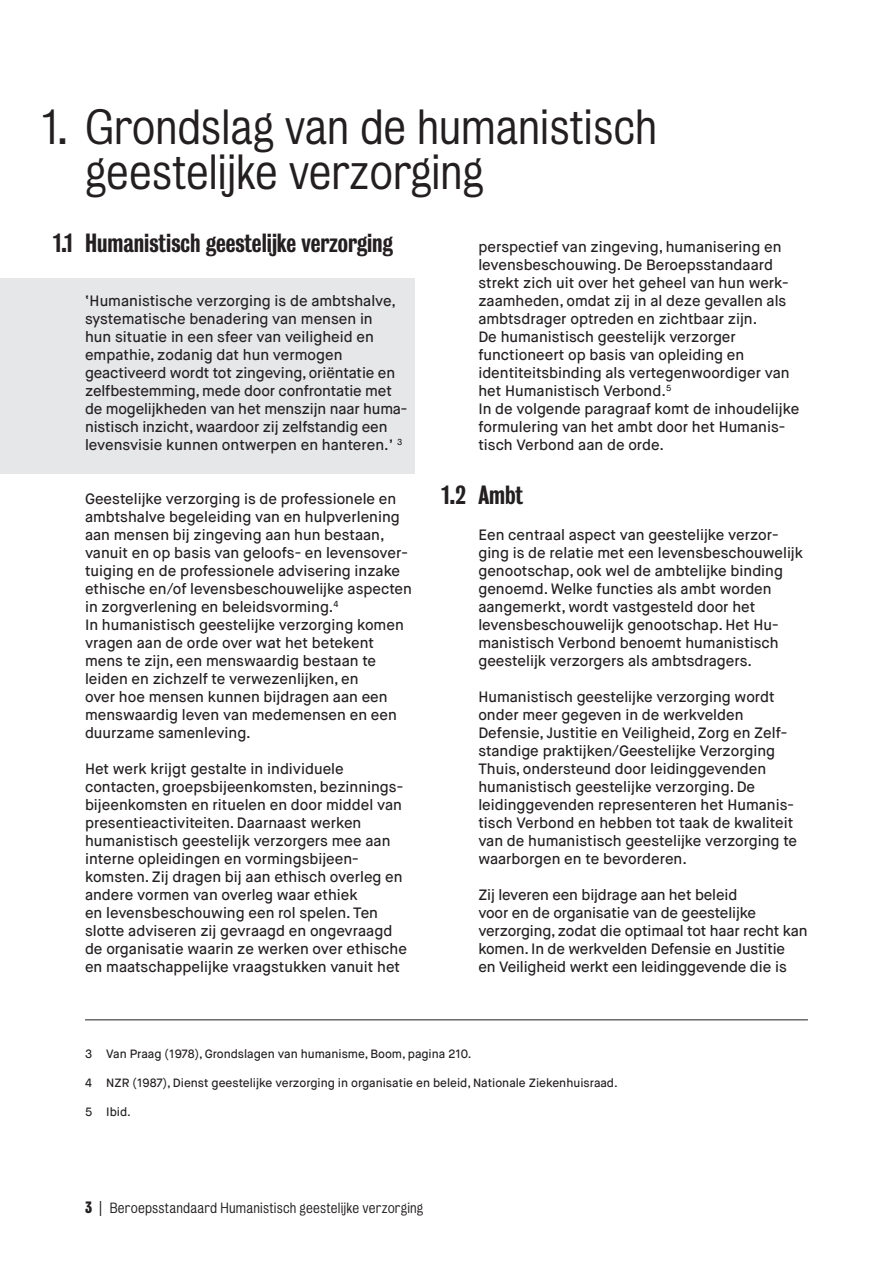
<style>
.page{position:relative;width:893px;height:1263px;background:#fff}
.page>*{position:absolute;margin:0;border:0;box-sizing:border-box;transform-origin:0 0}
.Hoofdstuk_Titel{font:45px/45px "Bureau Grotesque Five One";color:#231f20}
.Paragraaftitel{font:24px "Bureau Grotesque Three Five";color:#231f20}
.Broodtekst{font:500 15px/18px "Maison Neue";color:#231f20}
.t1{font:13.5px "Bureau Grotesque Five One";letter-spacing:.015em;color:#231f20}
.Voetnoot{font:500 12px "Maison Neue";color:#231f20}
.s1{color:#fff}
.s2{font-family:"Bureau Grotesque Three Seven";font-size:15px}
.s3{font-size:15px}
</style>
<div class="page">
<div style="left:0;top:279px;width:415px;height:195px;background:#e6e7e9"></div>
<hr style="left:85px;top:1019px;width:723px;height:1px;background:#231f20">
<p class="Hoofdstuk_Titel" style="left:85px;top:105px;width:574px;text-indent:-43px">1. Grondslag van de humanistisch geestelijke verzorging</p>
<p class="Paragraaftitel" style="left:53px;top:229px;width:341px">1.1<span class="s1">:</span> Humanistisch geestelijke verzorging</p>
<p class="Broodtekst" style="left:85px;top:292px;width:324px">‘Humanistische verzorging is de ambtshalve, systematische benadering van mensen in<br>hun situatie in een sfeer van veiligheid en empathie, zodanig dat hun vermogen geactiveerd wordt tot zingeving, oriëntatie en zelfbestemming, mede door confrontatie met de mogelijkheden van het menszijn naar huma&shy;nistisch inzicht, waardoor zij zelfstandig een levensvisie kunnen ontwerpen en hanteren.’ <sup>3</sup></p>
<p class="Broodtekst" style="left:85px;top:490px;width:328px">Geestelijke verzorging is de professionele en ambtshalve begeleiding van en hulpverlening aan mensen bij zingeving aan hun bestaan, vanuit en op basis van geloofs- en levensover&shy;tuiging en de professionele advisering inzake ethische en/of levensbeschouwelijke aspecten in zorgverlening en beleidsvorming.<sup>4</sup></p>
<p class="Broodtekst" style="left:85px;top:616px;width:320px">In humanistisch geestelijke verzorging komen vragen aan de orde over wat het betekent mens te zijn, een menswaardig bestaan te leiden en zichzelf te verwezenlijken, en<br>over hoe mensen kunnen bijdragen aan een menswaardig leven van medemensen en een duurzame samenleving.</p>
<p class="Broodtekst" style="left:85px;top:760px;width:323px">Het werk krijgt gestalte in individuele contacten, groepsbijeenkomsten, bezinnings&shy;bijeenkomsten en rituelen en door middel van presentieactiviteiten. Daarnaast werken humanistisch geestelijk verzorgers mee aan interne opleidingen en vormingsbijeen&shy;komsten. Zij dragen bij aan ethisch overleg en andere vormen van overleg waar ethiek<br>en levensbeschouwing een rol spelen. Ten slotte adviseren zij gevraagd en ongevraagd de organisatie waarin ze werken over ethische en maatschappelijke vraagstukken vanuit het</p>
<p class="Broodtekst" style="left:478px;top:238px;width:312px">perspectief van zingeving, humanisering en levensbeschouwing. De Beroepsstandaard strekt zich uit over het geheel van hun werk&shy;zaamheden, omdat zij in al deze gevallen als ambtsdrager optreden en zichtbaar zijn.</p>
<p class="Broodtekst" style="left:478px;top:328px;width:313px">De humanistisch geestelijk verzorger functioneert op basis van opleiding en identiteitsbinding als vertegenwoordiger van het Humanistisch Verbond.<sup>5</sup></p>
<p class="Broodtekst" style="left:478px;top:400px;width:322px">In de volgende paragraaf komt de inhoudelijke formulering van het ambt door het Humanis&shy;tisch Verbond aan de orde.</p>
<p class="Paragraaftitel" style="left:441px;top:481px;width:83px">1.2<span class="s1">:</span> Ambt</p>
<p class="Broodtekst" style="left:478px;top:526px;width:326px">Een centraal aspect van geestelijke verzor&shy;ging is de relatie met een levensbeschouwelijk genootschap, ook wel de ambtelijke binding genoemd. Welke functies als ambt worden aangemerkt, wordt vastgesteld door het levensbeschouwelijk genootschap. Het Hu&shy;manistisch Verbond benoemt humanistisch geestelijk verzorgers als ambtsdragers.</p>
<p class="Broodtekst" style="left:478px;top:688px;width:320px">Humanistisch geestelijke verzorging wordt onder meer gegeven in de werkvelden Defensie, Justitie en Veiligheid, Zorg en Zelf&shy;standige praktijken/Geestelijke Verzorging Thuis, ondersteund door leidinggevenden humanistisch geestelijke verzorging. De leidinggevenden representeren het Humanis&shy;tisch Verbond en hebben tot taak de kwaliteit van de humanistisch geestelijke verzorging te waarborgen en te bevorderen.</p>
<p class="Broodtekst" style="left:478px;top:886px;width:331px">Zij leveren een bijdrage aan het beleid<br>voor en de organisatie van de geestelijke verzorging, zodat die optimaal tot haar recht kan komen. In de werkvelden Defensie en Justitie<br>en Veiligheid werkt een leidinggevende die is</p>
<p class="Voetnoot" style="left:85px;top:1046px;width:388px">3 Van Praag (1978), Grondslagen van humanisme, Boom, pagina 210.</p>
<p class="Voetnoot" style="left:85px;top:1075px;width:534px">4 NZR (1987), Dienst geestelijke verzorging in organisatie en beleid, Nationale Ziekenhuisraad.</p>
<p class="Voetnoot" style="left:85px;top:1104px;width:47px">5 Ibid.</p>
<p class="t1" style="left:85px;top:1200px;width:340px"><span class="s2">3</span> <span class="s3">|</span> Beroepsstandaard Humanistisch geestelijke verzorging</p>
</div>
